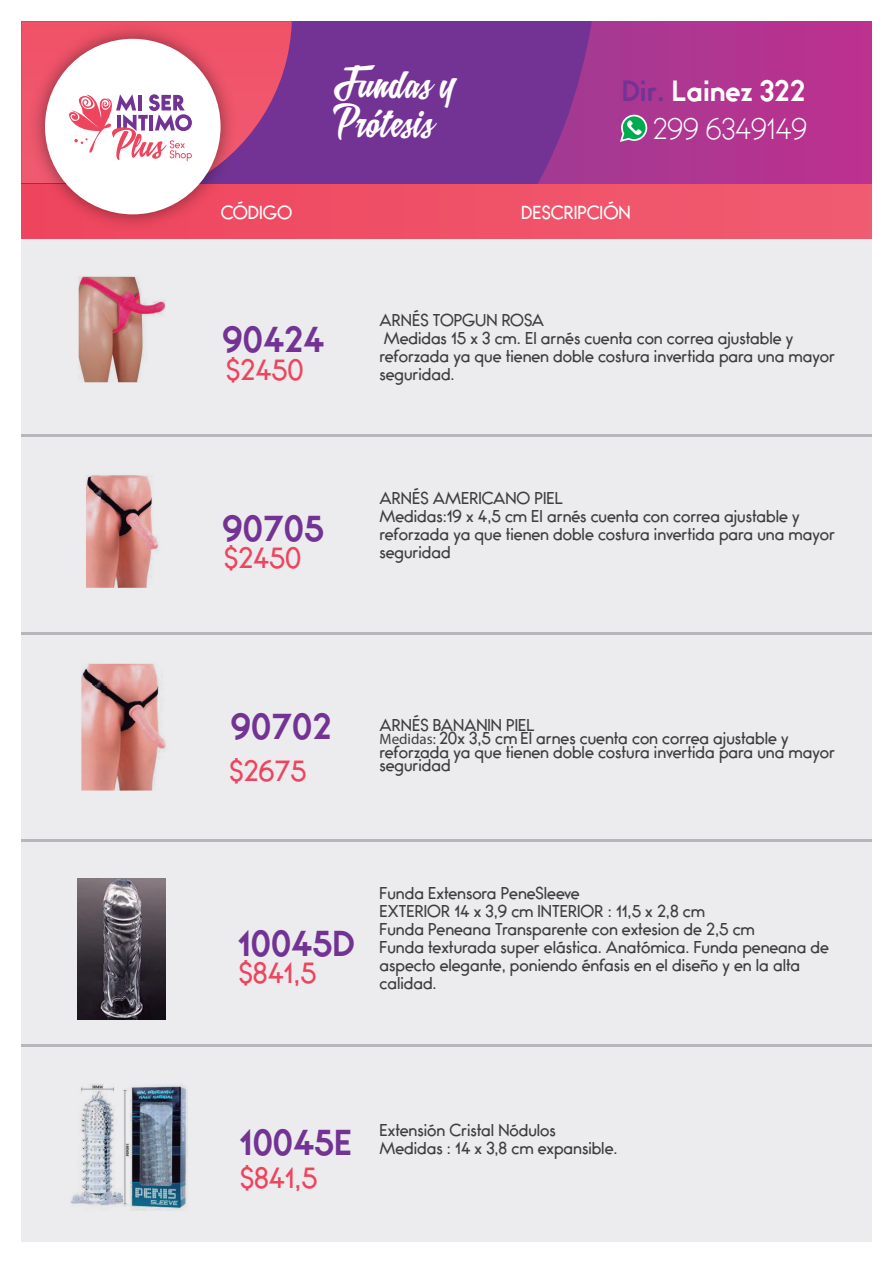
<style>
.page{position:relative;width:893px;height:1263px;background:#fff}
.page>*{position:absolute;margin:0;border:0;box-sizing:border-box;transform-origin:0 0}
.t1{font:32.25px/38.7px "Letrista Script";color:#fff}
.t2{font:700 31.5px "Bambino";color:#733394}
.t3{font:300 25.65px/37.7px "Bambino";color:#fff;text-align:right}
.t4{font:25.5px "Bambino";color:#ee445e}
.t5{font:16.5px "Bambino";color:#fff}
.t6{font:15px/18px "Bambino";color:#3e3e3f}
.s1{font-weight:700;color:#733394}
.s2{font-weight:700}
.s3{font-family:"Myriad Pro"}
</style>
<div class="page">
<div style="left:21px;top:211px;width:851px;height:1031px;background:#ececee"></div>
<div style="left:21px;top:129px;width:851px;height:110px;background:#f0546a"></div>
<hr style="left:21px;top:435px;width:851px;height:2px;background:#b6b7bb">
<div style="left:21px;top:21px;width:851px;height:162px;background:#b13691"></div>
<svg style="left:292px;top:21px;width:305px;height:162px;background:#773393"></svg>
<img style="left:22px;top:183px;width:222px;height:54px">
<div style="left:45px;top:39px;width:176px;height:175px;background:#fff;border-radius:50%"></div>
<svg style="left:21px;top:21px;width:271px;height:162px"></svg>
<svg style="left:620px;top:115px;width:27px;height:27px"></svg>
<hr style="left:21px;top:633px;width:851px;height:2px;background:#b6b7bb">
<hr style="left:21px;top:840px;width:851px;height:2px;background:#b6b7bb">
<hr style="left:21px;top:1044px;width:851px;height:3px;background:#b6b7bb">
<img style="left:78px;top:276px;width:88px;height:107px">
<img style="left:86px;top:475px;width:73px;height:113px">
<img style="left:81px;top:663px;width:85px;height:128px">
<img style="left:78px;top:879px;width:87px;height:140px">
<img style="left:71px;top:1084px;width:116px;height:127px">
<p class="t5" style="left:221px;top:203px;width:73px">CÓDIGO</p>
<h1 class="t1" style="left:337px;top:63px;width:120px">Fundasy<br>Prótesis</h1>
<h3 class="t3" style="left:622px;top:73px;width:187px"><span class="s1">Dir.</span> <span class="s2">Lainez 322<br></span>299 6349149</h3>
<p class="t5" style="left:521px;top:203px;width:111px">DESCRIPCIÓN</p>
<h2 class="t2" style="left:223px;top:322px;width:103px">90424</h2>
<h3 class="t4" style="left:226px;top:356px;width:79px">$2450</h3>
<h2 class="t2" style="left:223px;top:511px;width:103px">90705</h2>
<h3 class="t4" style="left:224px;top:544px;width:79px">$2450</h3>
<p class="t6" style="left:379px;top:311px;width:457px">ARNÉS TOPGUN ROSA<br>Medidas 15 x 3 cm. El arnés cuenta con correa ajustable y reforzada ya que tienen doble costura invertida para una mayor seguridad.</p>
<p class="t6" style="left:379px;top:490px;width:457px">ARNÉS AMERICANO PIEL<br>Medidas:19 x 4,5 cm El arnés cuenta con correa ajustable y reforzada ya que tienen doble costura invertida para una mayor seguridad</p>
<h2 class="t2" style="left:231px;top:709px;width:102px">90702</h2>
<h3 class="t4" style="left:229px;top:757px;width:79px">$2675</h3>
<p class="t6" style="left:379px;top:719px;width:457px;line-height:13.5px">ARNÉS BANANIN PIEL<br><span class="s3">Medidas:</span> 20x 3,5 cm El arnes cuenta con correa ajustable y reforzada ya que tienen doble costura invertida para una mayor seguridad</p>
<h2 class="t2" style="left:237px;top:927px;width:119px">10045D</h2>
<h3 class="t4" style="left:239px;top:959px;width:79px">$841,5</h3>
<p class="t6" style="left:379px;top:884px;width:451px">Funda Extensora PeneSleeve<br>EXTERIOR 14 x 3,9 cm INTERIOR : 11,5 x 2,8 cm<br>Funda Peneana Transparente con extesion de 2,5 cm<br>Funda texturada super elástica. Anatómica. Funda peneana de aspecto elegante, poniendo énfasis en el diseño y en la alta calidad.</p>
<h2 class="t2" style="left:239px;top:1125px;width:115px">10045E</h2>
<h3 class="t4" style="left:240px;top:1164px;width:79px">$841,5</h3>
<p class="t6" style="left:379px;top:1121px;width:240px">Extensión Cristal Nódulos<br>Medidas : 14 x 3,8 cm expansible.</p>
</div>
